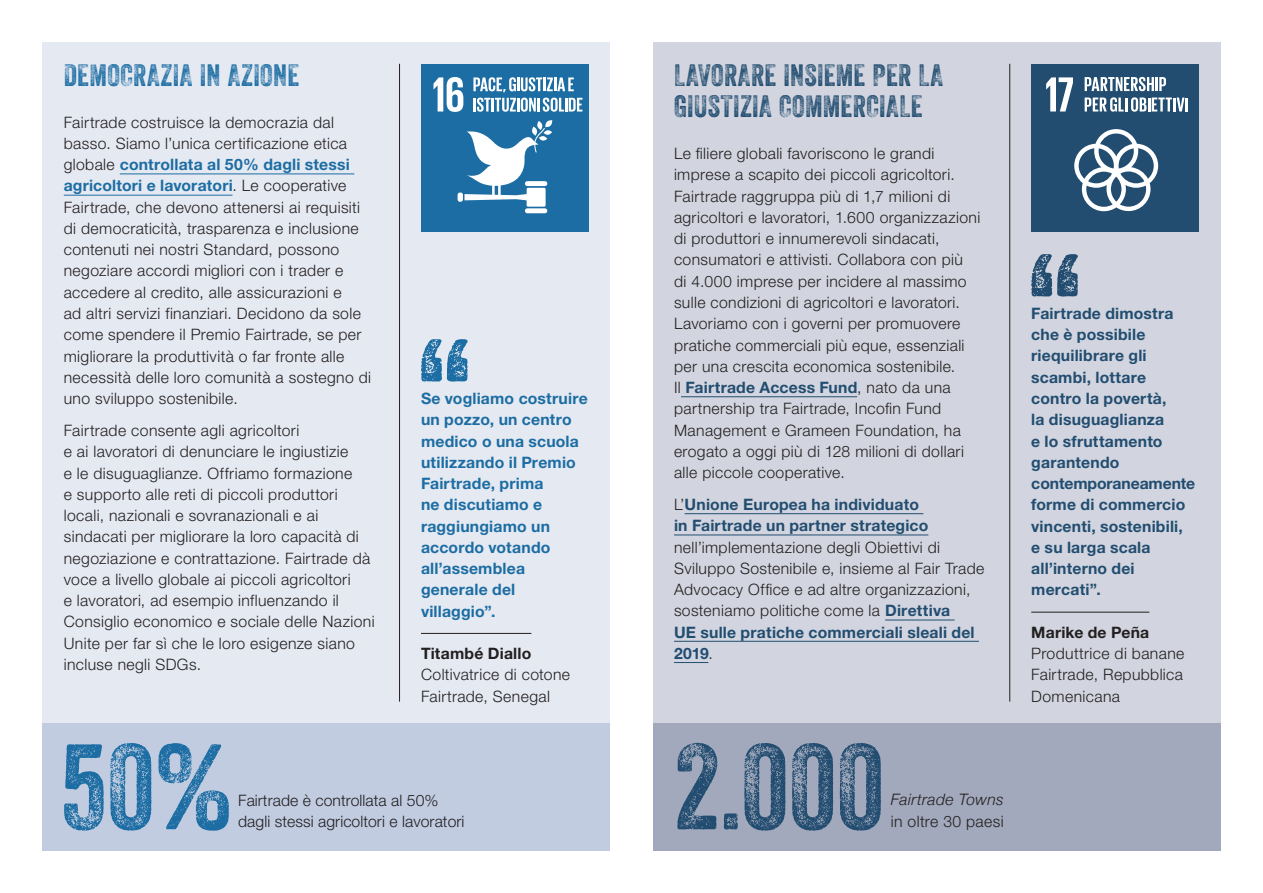
<style>
.page{position:relative;width:1263px;height:893px;background:#fff}
.page>*{position:absolute;margin:0;border:0;box-sizing:border-box;transform-origin:0 0}
.t1{font:117.15px "Veneer Three";color:#224d70}
.t2{font:117.15px "Veneer Three";color:#1c6da3}
.t3{font:30px/31.5px "Veneer Three";letter-spacing:.01em;color:#224d70}
.t4{font:30px "Veneer Three";letter-spacing:.01em;color:#1c6da3}
.t5{font:300 15.75px/21.3px "Helvetica Neue";letter-spacing:.025em;color:#231f20}
.t6{font:700 15.75px/21.3px "Helvetica Neue";letter-spacing:.015em;color:#224d70}
.t7{font:700 15.75px/21.3px "Helvetica Neue";letter-spacing:.01em;color:#1c6da3}
.t8{font:300 15.75px "Helvetica Neue";letter-spacing:.005em;color:#231f20}
.t9{font:700 15.75px "Helvetica Neue";letter-spacing:.015em;color:#231f20}
.t10{font:italic 300 15.75px "Helvetica Neue";letter-spacing:.02em;color:#231f20}
.s1{font-weight:700;color:#1c6da3}
.s2{font-weight:700;color:#224d70}
.s3{font-weight:300;color:#231f20}
</style>
<div class="page">
<div style="left:653px;top:43px;width:567px;height:680px;background:#d2d5df"></div>
<div style="left:43px;top:43px;width:567px;height:680px;background:#e5e9f2"></div>
<div style="left:43px;top:723px;width:567px;height:127px;background:#c1cce1"></div>
<div style="left:653px;top:723px;width:567px;height:127px;background:#a2a9bc"></div>
<hr style="left:399px;top:64px;width:1px;height:638px;background:#231f20">
<hr style="left:1009px;top:64px;width:1px;height:638px;background:#231f20">
<hr style="left:120px;top:174px;width:234px;height:1px;background:#1c6da3">
<hr style="left:64px;top:195px;width:168px;height:1px;background:#1c6da3">
<hr style="left:421px;top:633px;width:110px;height:1px;background:#231f20">
<svg style="left:421px;top:339px;width:47px;height:43px"></svg>
<hr style="left:681px;top:396px;width:176px;height:1px;background:#224d70">
<hr style="left:685px;top:513px;width:238px;height:1px;background:#224d70">
<hr style="left:674px;top:535px;width:254px;height:1px;background:#224d70">
<hr style="left:885px;top:620px;width:69px;height:1px;background:#224d70">
<hr style="left:674px;top:641px;width:305px;height:1px;background:#224d70">
<hr style="left:674px;top:662px;width:34px;height:1px;background:#224d70">
<hr style="left:1031px;top:612px;width:118px;height:1px;background:#231f20">
<svg style="left:1031px;top:254px;width:47px;height:43px"></svg>
<div style="left:421px;top:64px;width:168px;height:168px;background:#1c6da3"></div>
<svg style="left:433px;top:77px;width:30px;height:35px"></svg>
<div style="left:525px;top:208px;width:22px;height:5px;background:#fff;border-radius:2px"></div>
<svg style="left:464px;top:120px;width:88px;height:87px"></svg>
<div style="left:458px;top:193px;width:5px;height:9px;background:#fff;border-radius:2px"></div>
<svg style="left:473px;top:77px;width:101px;height:15px"></svg>
<hr style="left:473px;top:98px;width:3px;height:14px;background:#fff">
<svg style="left:477px;top:98px;width:105px;height:14px"></svg>
<div style="left:1031px;top:64px;width:168px;height:168px;background:#224d70"></div>
<svg style="left:1046px;top:77px;width:27px;height:34px"></svg>
<svg style="left:1074px;top:129px;width:84px;height:82px"></svg>
<svg style="left:1085px;top:77px;width:81px;height:14px"></svg>
<svg style="left:1085px;top:97px;width:99px;height:15px"></svg>
<hr style="left:1185px;top:98px;width:3px;height:14px;background:#fff">
<h2 class="t4" style="left:64px;top:56px;width:237px">DEMOCRAZIA IN AZIONE</h2>
<p class="t5" style="left:64px;top:111px;width:309px">Fairtrade costruisce la democrazia dal basso. Siamo l’unica certificazione etica globale <span class="s1">controllata al 50% dagli stessi agricoltori e lavoratori</span>. Le cooperative Fairtrade, che devono attenersi ai requisiti di democraticità, trasparenza e inclusione contenuti nei nostri Standard, possono negoziare accordi migliori con i trader e accedere al credito, alle assicurazioni e<br>ad altri servizi finanziari. Decidono da sole come spendere il Premio Fairtrade, se per migliorare la produttività o far fronte alle necessità delle loro comunità a sostegno di uno sviluppo sostenibile.</p>
<p class="t5" style="left:64px;top:419px;width:312px">Fairtrade consente agli agricoltori<br>e ai lavoratori di denunciare le ingiustizie<br>e le disuguaglianze. Offriamo formazione<br>e supporto alle reti di piccoli produttori locali, nazionali e sovranazionali e ai sindacati per migliorare la loro capacità di negoziazione e contrattazione. Fairtrade dà voce a livello globale ai piccoli agricoltori<br>e lavoratori, ad esempio influenzando il Consiglio economico e sociale delle Nazioni Unite per far sì che le loro esigenze siano incluse negli SDGs.</p>
<p class="t7" style="left:421px;top:387px;width:168px">Se vogliamo costruire un pozzo, un centro medico o una scuola utilizzando il Premio<br>Fairtrade, prima<br>ne discutiamo e raggiungiamo un accordo votando all’assemblea generale del villaggio”.</p>
<p class="t9" style="left:421px;top:644px;width:112px">Titambé Diallo</p>
<p class="t5" style="left:421px;top:664px;width:151px">Coltivatrice di cotone<br>Fairtrade, Senegal</p>
<h1 class="t2" style="left:61px;top:716px;width:174px">50%</h1>
<p class="t8" style="left:238px;top:791px;width:202px">Fairtrade è controllata al 50%</p>
<p class="t8" style="left:238px;top:812px;width:228px">dagli stessi agricoltori e lavoratori</p>
<h2 class="t3" style="left:674px;top:59px;width:271px">LAVORARE INSIEME PER LA<br>GIUSTIZIA COMMERCIALE</h2>
<p class="t5" style="left:674px;top:143px;width:308px">Le filiere globali favoriscono le grandi imprese a scapito dei piccoli agricoltori.<br>Fairtrade raggruppa più di 1,7 milioni di agricoltori e lavoratori, 1.600 organizzazioni di produttori e innumerevoli sindacati, consumatori e attivisti. Collabora con più<br>di 4.000 imprese per incidere al massimo sulle condizioni di agricoltori e lavoratori.<br>Lavoriamo con i governi per promuovere pratiche commerciali più eque, essenziali per una crescita economica sostenibile.<br>Il <span class="s2">Fairtrade Access Fund</span>, nato da una partnership tra Fairtrade, Incofin Fund Management e Grameen Foundation, ha erogato a oggi più di 128 milioni di dollari alle piccole cooperative.</p>
<p class="t6" style="left:674px;top:493px;width:256px"><span class="s3">L’</span>Unione Europea ha individuato in Fairtrade un partner strategico</p>
<p class="t5" style="left:674px;top:536px;width:312px">nell’implementazione degli Obiettivi di Sviluppo Sostenibile e, insieme al Fair Trade Advocacy Office e ad altre organizzazioni, sosteniamo politiche come la <span class="s2">Direttiva<br>UE sulle pratiche commerciali sleali del 2019</span>.</p>
<h1 class="t1" style="left:674px;top:716px;width:212px">2.000</h1>
<p class="t10" style="left:891px;top:787px;width:114px">Fairtrade Towns</p>
<p class="t5" style="left:891px;top:810px;width:114px">in oltre 30 paesi</p>
<p class="t6" style="left:1031px;top:302px;width:166px">Fairtrade dimostra che è possibile riequilibrare gli scambi, lottare contro la povertà,<br>la disuguaglianza<br>e lo sfruttamento garantendo contemporaneamente forme di commercio vincenti, sostenibili, e su larga scala all’interno dei mercati”.</p>
<p class="t9" style="left:1031px;top:622px;width:120px">Marike de Peña</p>
<p class="t5" style="left:1031px;top:642px;width:155px;text-align:justify">Produttrice di banane Fairtrade, Repubblica Domenicana</p>
</div>
